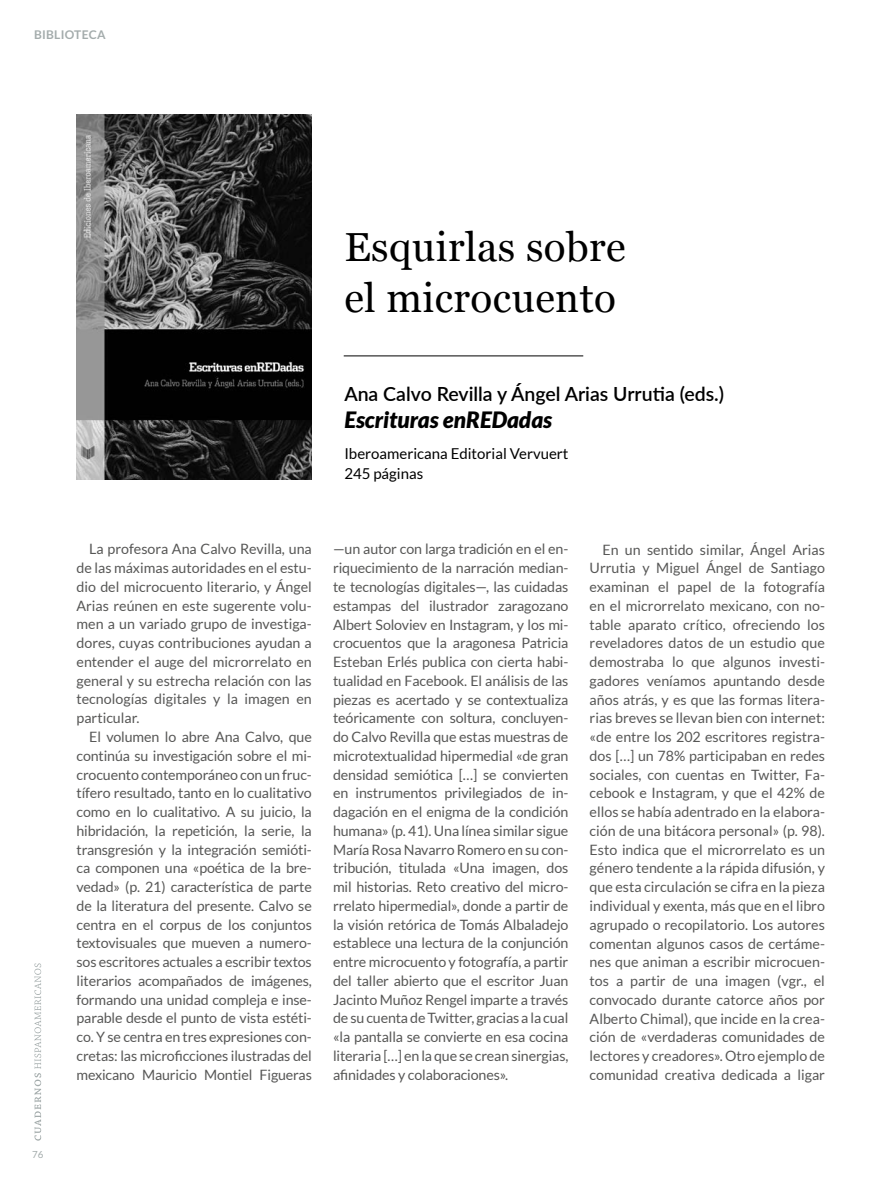
<style>
.page{position:relative;width:893px;height:1191px;background:#fff}
.page>*{position:absolute;margin:0;border:0;box-sizing:border-box;transform-origin:0 0}
.t1{font:40.5px/51px "Georgia";letter-spacing:.01em;color:#000}
.t2{font:italic 900 22.5px "Lato";color:#000}
.t3{font:600 19.5px "Lato";color:#000}
.t4{font:15px/20.1px "Lato";color:#000}
.t5{font:14.25px/18.8px "Lato";letter-spacing:-.005em;color:#575756;text-align:justify}
.t6{font:700 12px "Lato";letter-spacing:.025em;color:#a4acac}
.t7{font:9.75px "Lato";color:#a4acac}
</style>
<div class="page">
<svg style="left:35px;top:963px;width:6px;height:177px"></svg>
<img style="left:77px;top:115px;width:235px;height:364px">
<hr style="left:344px;top:355px;width:239px;height:1px;background:#000">
<p class="t6" style="left:34px;top:28px;width:73px">BIBLIOTECA</p>
<p class="t7" style="left:32px;top:1148px;width:13px">76</p>
<h1 class="t1" style="left:344px;top:220px;width:283px">Esquirlas sobre el microcuento</h1>
<h3 class="t3" style="left:344px;top:380px;width:381px">Ana Calvo Revilla y Ángel Arias Urrutia (eds.)</h3>
<h2 class="t2" style="left:344px;top:407px;width:209px">Escrituras enREDadas</h2>
<p class="t4" style="left:344px;top:443px;width:226px">Iberoamericana Editorial Vervuert<br>245 páginas</p>
<p class="t5" style="left:77px;top:540px;width:237px;text-indent:13px">La profesora Ana Calvo Revilla, una de las máximas autoridades en el estu&shy;dio del microcuento literario, y Ángel Arias reúnen en este sugerente volu&shy;men a un variado grupo de investiga&shy;dores, cuyas contribuciones ayudan a entender el auge del microrrelato en general y su estrecha relación con las tecnologías digitales y la imagen en particular.</p>
<p class="t5" style="left:77px;top:727px;width:237px;text-indent:13px">El volumen lo abre Ana Calvo, que continúa su investigación sobre el mi&shy;crocuento contemporáneo con un fruc&shy;tífero resultado, tanto en lo cualitativo como en lo cualitativo. A su juicio, la hibridación, la repetición, la serie, la transgresión y la integración semióti&shy;ca componen una «poética de la bre&shy;vedad» (p. 21) característica de parte de la literatura del presente. Calvo se centra en el corpus de los conjuntos textovisuales que mueven a numero&shy;sos escritores actuales a escribir textos literarios acompañados de imágenes, formando una unidad compleja e inse&shy;parable desde el punto de vista estéti&shy;co. Y se centra en tres expresiones con&shy;cretas: las microficciones ilustradas del mexicano Mauricio Montiel Figueras</p>
<p class="t5" style="left:333px;top:540px;width:237px">—un autor con larga tradición en el en&shy;riquecimiento de la narración median&shy;te tecnologías digitales—, las cuidadas estampas del ilustrador zaragozano Albert Soloviev en Instagram, y los mi&shy;crocuentos que la aragonesa Patricia Esteban Erlés publica con cierta habi&shy;tualidad en Facebook. El análisis de las piezas es acertado y se contextualiza teóricamente con soltura, concluyen&shy;do Calvo Revilla que estas muestras de microtextualidad hipermedial «de gran densidad semiótica […] se convierten en instrumentos privilegiados de in&shy;dagación en el enigma de la condición humana» (p. 41). Una línea similar sigue María Rosa Navarro Romero en su con&shy;tribución, titulada «Una imagen, dos mil historias. Reto creativo del micro&shy;rrelato hipermedial», donde a partir de la visión retórica de Tomás Albaladejo establece una lectura de la conjunción entre microcuento y fotografía, a partir del taller abierto que el escritor Juan Jacinto Muñoz Rengel imparte a través de su cuenta de Twitter, gracias a la cual «la pantalla se convierte en esa cocina literaria […] en la que se crean sinergias, afinidades y colaboraciones».</p>
<p class="t5" style="left:590px;top:540px;width:237px;text-indent:13px">En un sentido similar, Ángel Arias Urrutia y Miguel Ángel de Santiago examinan el papel de la fotografía en el microrrelato mexicano, con no&shy;table aparato crítico, ofreciendo los reveladores datos de un estudio que demostraba lo que algunos investi&shy;gadores veníamos apuntando desde años atrás, y es que las formas litera&shy;rias breves se llevan bien con internet: «de entre los 202 escritores registra&shy;dos […] un 78% participaban en redes sociales, con cuentas en Twitter, Fa&shy;cebook e Instagram, y que el 42% de ellos se había adentrado en la elabora&shy;ción de una bitácora personal» (p. 98).<br>Esto indica que el microrrelato es un género tendente a la rápida difusión, y que esta circulación se cifra en la pieza individual y exenta, más que en el libro agrupado o recopilatorio. Los autores comentan algunos casos de certáme&shy;nes que animan a escribir microcuen&shy;tos a partir de una imagen (vgr., el convocado durante catorce años por Alberto Chimal), que incide en la crea&shy;ción de «verdaderas comunidades de lectores y creadores». Otro ejemplo de comunidad creativa dedicada a ligar</p>
</div>
